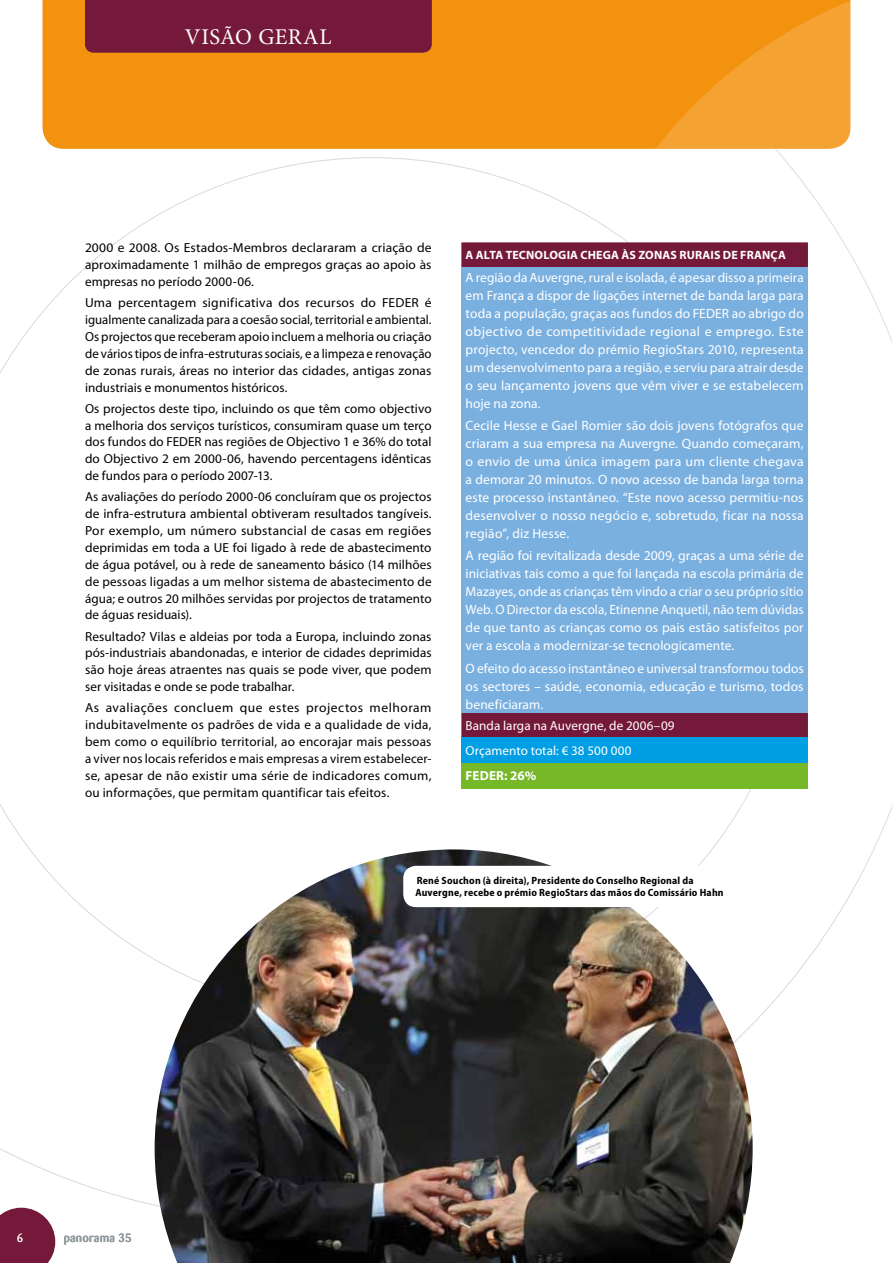
<style>
.page{position:relative;width:893px;height:1263px;background:#fff}
.page>*{position:absolute;margin:0;border:0;box-sizing:border-box;transform-origin:0 0}
.t1{font:22.5px "Minion Pro";letter-spacing:.01em;color:#fff}
.t2{font:13.5px/18px "Myriad Pro";letter-spacing:.01em;color:#fff;text-align:justify}
.t3{font:13.2px/16.8px "Myriad Pro";letter-spacing:.005em;color:#000;text-align:justify}
.t4{font:13.2px/25px "Myriad Pro";letter-spacing:.005em;color:#fff}
.t5{font:700 13.2px "Myriad Pro";letter-spacing:.01em;color:#fff}
.t6{font:700 12px "Myriad Pro";letter-spacing:.015em;color:#fff}
.t7{font:500 12px "Barmeno";letter-spacing:.02em;color:#90989c}
.t8{font:500 12px "Barmeno";color:#fff}
.t9{font:700 semi-condensed 10.5px/12px "Myriad Pro";letter-spacing:.02em;color:#000}
</style>
<div class="page">
<div style="left:43px;top:0;width:515px;height:149px;background:#f3920f"></div>
<svg style="left:558px;top:0;width:334px;height:906px"></svg>
<img style="left:155px;top:849px;width:598px;height:414px">
<svg style="left:0;top:1208px;width:55px;height:55px;background:#83314f"></svg>
<div style="left:85px;top:0;width:347px;height:52px;background:#75193a"></div>
<div style="left:461px;top:242px;width:347px;height:496px;background:#75193a"></div>
<div style="left:461px;top:267px;width:347px;height:446px;background:#7ab0e0"></div>
<div style="left:461px;top:738px;width:347px;height:25px;background:#009ee3"></div>
<div style="left:461px;top:763px;width:347px;height:25px;background:#76b828"></div>
<div style="left:403px;top:866px;width:335px;height:41px;background:#fff;border-radius:13px"></div>
<h1 class="t1" style="left:185px;top:21px;width:105px">VISÃO GERAL</h1>
<p class="t3" style="left:85px;top:239px;width:348px">2000 e 2008. Os Estados-Membros declararam a criação de aproximadamente 1 milhão de empregos graças ao apoio às empresas no período 2000-06.</p>
<p class="t3" style="left:85px;top:294px;width:348px">Uma percentagem significativa dos recursos do FEDER é igualmente canalizada para a coesão social, territorial e ambiental.<br>Os projectos que receberam apoio incluem a melhoria ou criação de vários tipos de infra-estruturas sociais, e a limpeza e renovação de zonas rurais, áreas no interior das cidades, antigas zonas industriais e monumentos históricos.</p>
<p class="t3" style="left:85px;top:400px;width:348px">Os projectos deste tipo, incluindo os que têm como objectivo a melhoria dos serviços turísticos, consumiram quase um terço dos fundos do FEDER nas regiões de Objectivo 1 e 36% do total do Objectivo 2 em 2000-06, havendo percentagens idênticas de fundos para o período 2007-13.</p>
<p class="t3" style="left:85px;top:488px;width:348px">As avaliações do período 2000-06 concluíram que os projectos de infra-estrutura ambiental obtiveram resultados tangíveis.<br>Por exemplo, um número substancial de casas em regiões deprimidas em toda a UE foi ligado à rede de abastecimento de água potável, ou à rede de saneamento básico (14 milhões de pessoas ligadas a um melhor sistema de abastecimento de água; e outros 20 milhões servidas por projectos de tratamento de águas residuais).</p>
<p class="t3" style="left:85px;top:627px;width:348px">Resultado? Vilas e aldeias por toda a Europa, incluindo zonas pós-industriais abandonadas, e interior de cidades deprimidas são hoje áreas atraentes nas quais se pode viver, que podem ser visitadas e onde se pode trabalhar.</p>
<p class="t3" style="left:85px;top:699px;width:348px">As avaliações concluem que estes projectos melhoram indubitavelmente os padrões de vida e a qualidade de vida, bem como o equilíbrio territorial, ao encorajar mais pessoas a viver nos locais referidos e mais empresas a virem estabelecer&shy;se, apesar de não existir uma série de indicadores comum, ou informações, que permitam quantificar tais efeitos.</p>
<p class="t6" style="left:466px;top:248px;width:19px">A ALTA</p>
<p class="t6" style="left:506px;top:248px;width:38px">TECNOLO</p>
<p class="t6" style="left:558px;top:248px;width:228px">GIA CHEGA ÀS ZONAS RURAIS DE FRANÇA</p>
<p class="t2" style="left:466px;top:268px;width:340px">A região da Auvergne, rural e isolada, é apesar disso a primeira em França a dispor de ligações internet de banda larga para toda a população, graças aos fundos do FEDER ao abrigo do objectivo de competitividade regional e emprego. Este projecto, vencedor do prémio RegioStars 2010, representa um desenvolvimento para a região, e serviu para atrair desde o seu lançamento jovens que vêm viver e se estabelecem hoje na zona.</p>
<p class="t2" style="left:466px;top:416px;width:340px">Cecile Hesse e Gael Romier são dois jovens fotógrafos que criaram a sua empresa na Auvergne. Quando começaram, o envio de uma única imagem para um cliente chegava a demorar 20 minutos. O novo acesso de banda larga torna este processo instantâneo. “Este novo acesso permitiu-nos desenvolver o nosso negócio e, sobretudo, ficar na nossa região”, diz Hesse.</p>
<p class="t2" style="left:466px;top:547px;width:340px">A região foi revitalizada desde 2009, graças a uma série de iniciativas tais como a que foi lançada na escola primária de Mazayes, onde as crianças têm vindo a criar o seu próprio sítio Web. O Director da escola, Etinenne Anquetil, não tem dúvidas de que tanto as crianças como os pais estão satisfeitos por ver a escola a modernizar-se tecnologicamente.</p>
<p class="t2" style="left:466px;top:659px;width:340px">O efeito do acesso instantâneo e universal transformou todos os sectores – saúde, economia, educação e turismo, todos beneficiaram.</p>
<p class="t4" style="left:466px;top:713px;width:210px">Banda larga na Auvergne, de 2006–09<br>Orçamento total: € 38 500 000</p>
<p class="t5" style="left:466px;top:767px;width:72px">FEDER: 26%</p>
<p class="t8" style="left:17px;top:1231px;width:8px">6</p>
<p class="t7" style="left:64px;top:1230px;width:69px">panorama 35</p>
<p class="t9" style="left:415px;top:875px;width:310px">René Souchon (à direita), Presidente do Conselho Regional da<br>Auvergne, recebe o prémio RegioStars das mãos do Comissário Hahn</p>
</div>
